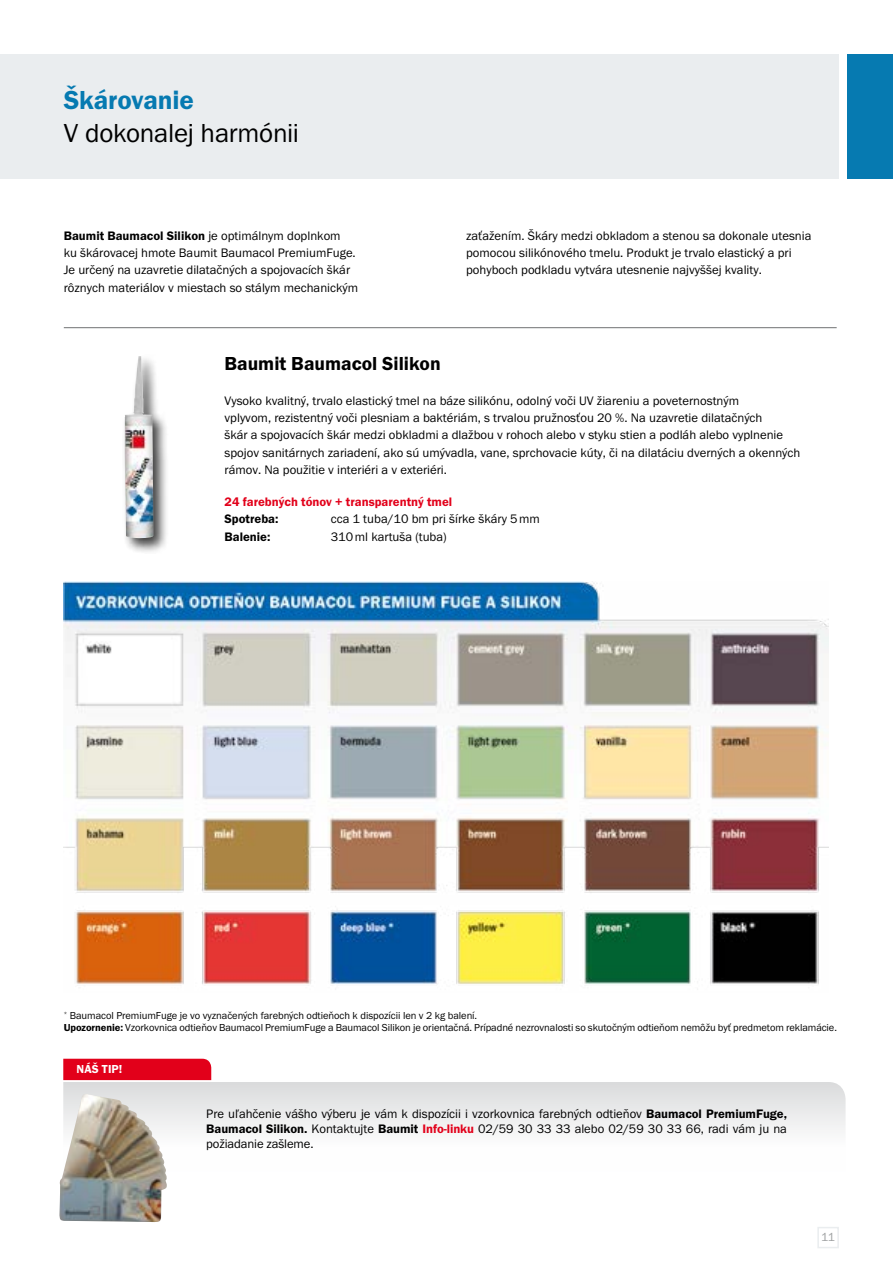
<style>
.page{position:relative;width:893px;height:1263px;background:#fff}
.page>*{position:absolute;margin:0;border:0;box-sizing:border-box;transform-origin:0 0}
.t1{font:27px "Franklin Got Itc TOT Boo";letter-spacing:-.01em;color:#000}
.t2{font:27px "Franklin Got Itc TOT Dem";letter-spacing:-.01em;color:#067ab1}
.t3{font:600 19.5px "Franklin Got Itc TCE";color:#000}
.t4{font:12.75px/17.2px "Franklin Got Itc TCE";color:#000}
.t5{font:600 12.75px "Franklin Got Itc TCE";color:#e2001a}
.t6{font:600 12.75px "Franklin Got Itc TCE";color:#000}
.t7{font:12px "Franklin Got Itc TOT Dem";letter-spacing:.015em;color:#fff}
.t8{font:12px "Franklin Got Itc TOT Boo";color:#9c9e9f}
.t9{font:10.5px/12px "Franklin Got Itc TCE";letter-spacing:-.005em;color:#000}
.s1{font-weight:600}
.s2{font-weight:600;color:#e2001a}
</style>
<div class="page">
<div style="left:122px;top:353px;width:46px;height:201px;background:#000;opacity:.75"></div>
<img style="left:125px;top:356px;width:28px;height:182px">
<hr style="left:64px;top:327px;width:773px;height:1px;background:#707172">
<img style="left:64px;top:582px;width:764px;height:402px">
<div style="left:817px;top:1227px;width:22px;height:21px;border:2px solid #eaedef"></div>
<div style="left:0;top:54px;width:839px;height:125px;background:#eaedef"></div>
<div style="left:847px;top:54px;width:46px;height:125px;background:#067ab1"></div>
<svg style="left:63px;top:1082px;width:783px;height:48px"></svg>
<div style="left:63px;top:1059px;width:148px;height:21px;background:#e2001a"></div>
<img style="left:59px;top:1094px;width:108px;height:128px">
<h1 class="t2" style="left:64px;top:85px;width:132px">Škárovanie</h1>
<h1 class="t1" style="left:64px;top:118px;width:237px">V dokonalej harmónii</h1>
<p class="t4" style="left:64px;top:227px;width:296px"><span class="s1">Baumit Baumacol Silikon</span> je optimálnym doplnkom<br>ku škárovacej hmote Baumit Baumacol PremiumFuge.<br>Je určený na uzavretie dilatačných a spojovacích škár rôznych materiálov v miestach so stálym mechanickým</p>
<p class="t4" style="left:466px;top:227px;width:347px">zaťažením. Škáry medzi obkladom a stenou sa dokonale utesnia pomocou silikónového tmelu. Produkt je trvalo elastický a pri pohyboch podkladu vytvára utesnenie najvyššej kvality.</p>
<h2 class="t3" style="left:225px;top:353px;width:218px">Baumit Baumacol Silikon</h2>
<p class="t4" style="left:225px;top:392px;width:577px">Vysoko kvalitný, trvalo elastický tmel na báze silikónu, odolný voči UV žiareniu a poveternostným<br>vplyvom, rezistentný voči plesniam a baktériám, s trvalou pružnosťou 20 %. Na uzavretie dilatačných<br>škár a spojovacích škár medzi obkladmi a dlažbou v rohoch alebo v styku stien a podláh alebo vyplnenie spojov sanitárnych zariadení, ako sú umývadla, vane, sprchovacie kúty, či na dilatáciu dverných a okenných rámov. Na použitie v interiéri a v exteriéri.</p>
<p class="t5" style="left:225px;top:495px;width:229px">24 farebných tónov + transparentný tmel</p>
<p class="t6" style="left:225px;top:512px;width:56px">Spotreba:</p>
<p class="t4" style="left:331px;top:511px;width:211px">cca 1 tuba/10 bm pri šírke škáry 5mm</p>
<p class="t6" style="left:225px;top:529px;width:47px">Balenie:</p>
<p class="t4" style="left:331px;top:528px;width:117px">310ml kartuša (tuba)</p>
<p class="t9" style="left:64px;top:1010px;width:775px"><sup>*</sup> Baumacol PremiumFuge je vo vyznačených farebných odtieňoch k dispozícii len v 2 kg balení.<br><span class="s1">Upozornenie:</span> Vzorkovnica odtieňov Baumacol PremiumFuge a Baumacol Silikon je orientačná. Prípadné nezrovnalosti so skutočným odtieňom nemôžu byť predmetom reklamácie.</p>
<p class="t7" style="left:76px;top:1062px;width:48px">NÁŠ TIP!</p>
<p class="t4" style="left:206px;top:1106px;width:582px;line-height:15.3px;text-align:justify">Pre uľahčenie vášho výberu je vám k dispozícii i vzorkovnica farebných odtieňov <span class="s1">Baumacol PremiumFuge, Baumacol Silikon.</span> Kontaktujte <span class="s1">Baumit</span> <span class="s2">Info-linku</span> 02/59 30 33 33 alebo 02/59 30 33 66, radi vám ju na požiadanie zašleme.</p>
<p class="t8" style="left:821px;top:1230px;width:15px">11</p>
</div>
